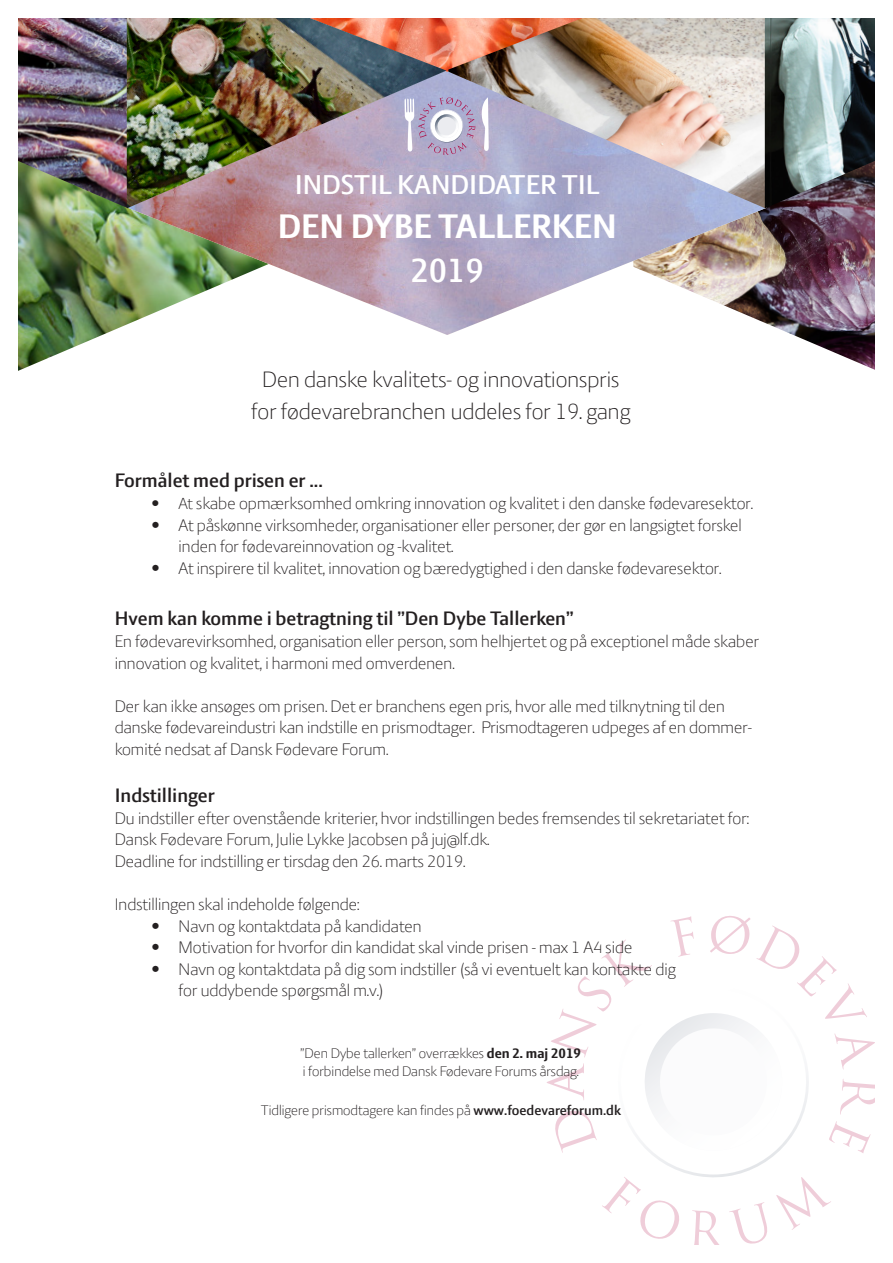
<style>
.page{position:relative;width:893px;height:1263px;background:#fff}
.page>*{position:absolute;margin:0;border:0;box-sizing:border-box;transform-origin:0 0}
.t1{font:700 36.75px "LF Press Sans";color:#fff}
.t2{font:600 36.75px "LF Press Sans";color:#fff}
.t3{font:600 29.4px "LF Press Sans";color:#fff}
.t4{font:300 24px "LF Press Sans";color:#231f20}
.t5{font:600 21px "LF Press Sans";color:#231f20}
.t6{font:300 18px/21.6px "LF Press Sans";color:#231f20}
.t7{font:300 15px "LF Press Sans";color:#231f20}
.s1{font-size:17.25px}
.s2{font-weight:700}
.s3{font-weight:600}
</style>
<div class="page">
<svg style="left:547px;top:916px;width:327px;height:328px"></svg>
<img style="left:767px;top:208px;width:107px;height:162px">
<img style="left:19px;top:208px;width:109px;height:163px">
<img style="left:128px;top:72px;width:639px;height:263px">
<img style="left:448px;top:19px;width:317px;height:189px">
<img style="left:19px;top:19px;width:427px;height:189px">
<img style="left:765px;top:19px;width:109px;height:189px">
<svg style="left:405px;top:97px;width:84px;height:58px"></svg>
<p class="t3" style="left:295px;top:167px;width:307px">INDSTIL KANDIDATER TIL</p>
<p class="t1" style="left:278px;top:205px;width:340px">DEN DYBE TALLERKEN</p>
<p class="t2" style="left:410px;top:249px;width:75px">2019</p>
<p class="t4" style="left:262px;top:365px;width:359px">Den danske kvalitets- og innovationspris</p>
<p class="t4" style="left:251px;top:397px;width:380px">for fødevarebranchen uddeles for 19. gang</p>
<p class="t5" style="left:115px;top:469px;width:210px">Formålet med prisen er ...</p>
<p class="t6" style="left:152px;top:492px;width:603px"><span class="s1">• At</span> skabe opmærksomhed omkring innovation og kvalitet i den danske fødevaresektor.</p>
<p class="t6" style="left:179px;top:514px;width:565px;text-indent:-27px">• At påskønne virksomheder, organisationer eller personer, der gør en langsigtet forskel inden for fødevareinnovation og -kvalitet.</p>
<p class="t6" style="left:152px;top:557px;width:571px">• At inspirere til kvalitet, innovation og bæredygtighed i den danske fødevaresektor.</p>
<p class="t5" style="left:115px;top:607px;width:460px">Hvem kan komme i betragtning til ”Den Dybe Tallerken”</p>
<p class="t6" style="left:115px;top:630px;width:646px">En fødevarevirksomhed, organisation eller person, som helhjertet og på exceptionel måde skaber innovation og kvalitet, i harmoni med omverdenen.</p>
<p class="t6" style="left:115px;top:695px;width:612px">Der kan ikke ansøges om prisen. Det er branchens egen pris, hvor alle med tilknytning til den</p>
<p class="t6" style="left:115px;top:716px;width:639px">danske fødevareindustri kan indstille en prismodtager. Prismodtageren udpeges af en dommer&shy;komité nedsat af Dansk Fødevare Forum.</p>
<p class="t5" style="left:115px;top:783px;width:101px">Indstillinger</p>
<p class="t6" style="left:115px;top:806px;width:636px">Du indstiller efter ovenstående kriterier, hvor indstillingen bedes fremsendes til sekretariatet for:</p>
<p class="t6" style="left:115px;top:828px;width:376px">Dansk Fødevare Forum, Julie Lykke Jacobsen på juj@lf.dk.</p>
<p class="t6" style="left:115px;top:850px;width:352px">Deadline for indstilling er tirsdag den 26. marts 2019.</p>
<p class="t6" style="left:115px;top:893px;width:246px">Indstillingen skal indeholde følgende:</p>
<p class="t6" style="left:152px;top:914px;width:272px">• Navn og kontaktdata på kandidaten</p>
<p class="t6" style="left:152px;top:936px;width:482px">• Motivation for hvorfor din kandidat skal vinde prisen - max 1 A4 side</p>
<p class="t6" style="left:179px;top:958px;width:499px;text-indent:-27px">• Navn og kontaktdata på dig som indstiller (så vi eventuelt kan kontakte dig for uddybende spørgsmål m.v.)</p>
<p class="t7" style="left:301px;top:1044px;width:282px">”Den Dybe tallerken” overrækkes <span class="s2">den 2. maj 2019</span></p>
<p class="t7" style="left:303px;top:1062px;width:278px">i forbindelse med Dansk Fødevare Forums årsdag.</p>
<p class="t7" style="left:261px;top:1102px;width:362px">Tidligere prismodtagere kan findes på <span class="s3">www.foedevareforum.dk</span></p>
</div>
